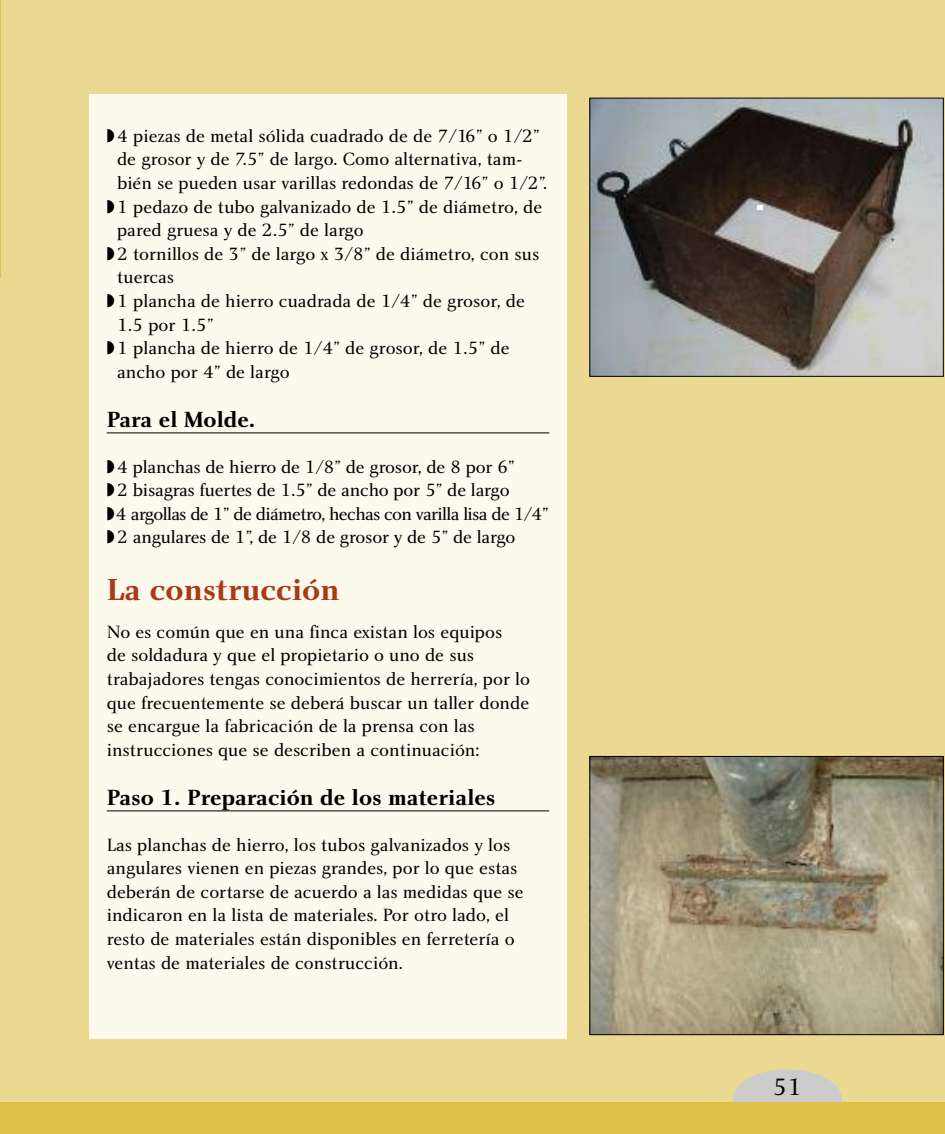
<style>
.page{position:relative;width:945px;height:1134px;background:#ebd992}
.page>*{position:absolute;margin:0;border:0;box-sizing:border-box;transform-origin:0 0}
.t1{font:31.5px "Charlotte Bold Plain";color:#aa3918}
.t2{font:24.5px "Charlotte Book Plain";color:#000}
.t3{font:22.75px "Charlotte Bold Plain";color:#000}
.t4{font:18.38px/23.6px "Charlotte Book Plain";color:#000}
</style>
<div class="page">
<div style="left:733px;top:1069px;width:109px;height:60px;background:#ccc;border-radius:50%"></div>
<div style="left:0;top:1102px;width:945px;height:32px;background:#ddc049"></div>
<div style="left:89px;top:94px;width:478px;height:946px;background:#fcf9ed"></div>
<hr style="left:107px;top:432px;width:442px;height:1px;background:#000">
<hr style="left:107px;top:810px;width:442px;height:1px;background:#000">
<img style="left:591px;top:100px;width:351px;height:275px">
<div style="left:589px;top:98px;width:355px;height:279px;border:1px solid #000"></div>
<img style="left:591px;top:758px;width:351px;height:275px">
<div style="left:589px;top:756px;width:355px;height:279px;border:1px solid #000"></div>
<svg style="left:757px;top:205px;width:6px;height:5px"></svg>
<hr style="left:0;top:0;width:1px;height:278px;background:#ddc049">
<p class="t4" style="left:107px;top:126px;width:435px">◗4 piezas de metal sólida cuadrado de de 7/16” o 1/2”</p>
<p class="t4" style="left:117px;top:149px;width:407px">de grosor y de 7.5” de largo. Como alternativa, tam-</p>
<p class="t4" style="left:117px;top:173px;width:431px">bién se pueden usar varillas redondas de 7/16” o 1/2”.</p>
<p class="t4" style="left:107px;top:196px;width:437px">◗1 pedazo de tubo galvanizado de 1.5” de diámetro, de</p>
<p class="t4" style="left:117px;top:220px;width:248px">pared gruesa y de 2.5” de largo</p>
<p class="t4" style="left:107px;top:244px;width:434px">◗2 tornillos de 3” de largo x 3/8” de diámetro, con sus</p>
<p class="t4" style="left:117px;top:267px;width:59px">tuercas</p>
<p class="t4" style="left:107px;top:291px;width:420px">◗1 plancha de hierro cuadrada de 1/4” de grosor, de</p>
<p class="t4" style="left:117px;top:315px;width:98px">1.5 por 1.5”</p>
<p class="t4" style="left:107px;top:338px;width:405px">◗1 plancha de hierro de 1/4” de grosor, de 1.5” de</p>
<p class="t4" style="left:117px;top:362px;width:174px">ancho por 4” de largo</p>
<p class="t3" style="left:107px;top:411px;width:150px">Para el Molde.</p>
<p class="t4" style="left:107px;top:456px;width:444px">◗4 planchas de hierro de 1/8” de grosor, de 8 por 6”<br>◗2 bisagras fuertes de 1.5” de ancho por 5” de largo<br>◗4 argollas de 1” de diámetro, hechas con varilla lisa de 1/4” ◗2 angulares de 1”, de 1/8 de grosor y de 5” de largo</p>
<h1 class="t1" style="left:107px;top:578px;width:234px">La construcción</h1>
<p class="t4" style="left:107px;top:622px;width:425px">No es común que en una finca existan los equipos<br>de soldadura y que el propietario o uno de sus trabajadores tengas conocimientos de herrería, por lo que frecuentemente se deberá buscar un taller donde se encargue la fabricación de la prensa con las instrucciones que se describen a continuación:</p>
<p class="t3" style="left:107px;top:789px;width:390px">Paso 1. Preparación de los materiales</p>
<p class="t4" style="left:107px;top:834px;width:419px">Las planchas de hierro, los tubos galvanizados y los angulares vienen en piezas grandes, por lo que estas deberán de cortarse de acuerdo a las medidas que se indicaron en la lista de materiales. Por otro lado, el resto de materiales están disponibles en ferretería o ventas de materiales de construcción.</p>
<h2 class="t2" style="left:773px;top:1078px;width:31px">51</h2>
</div>
